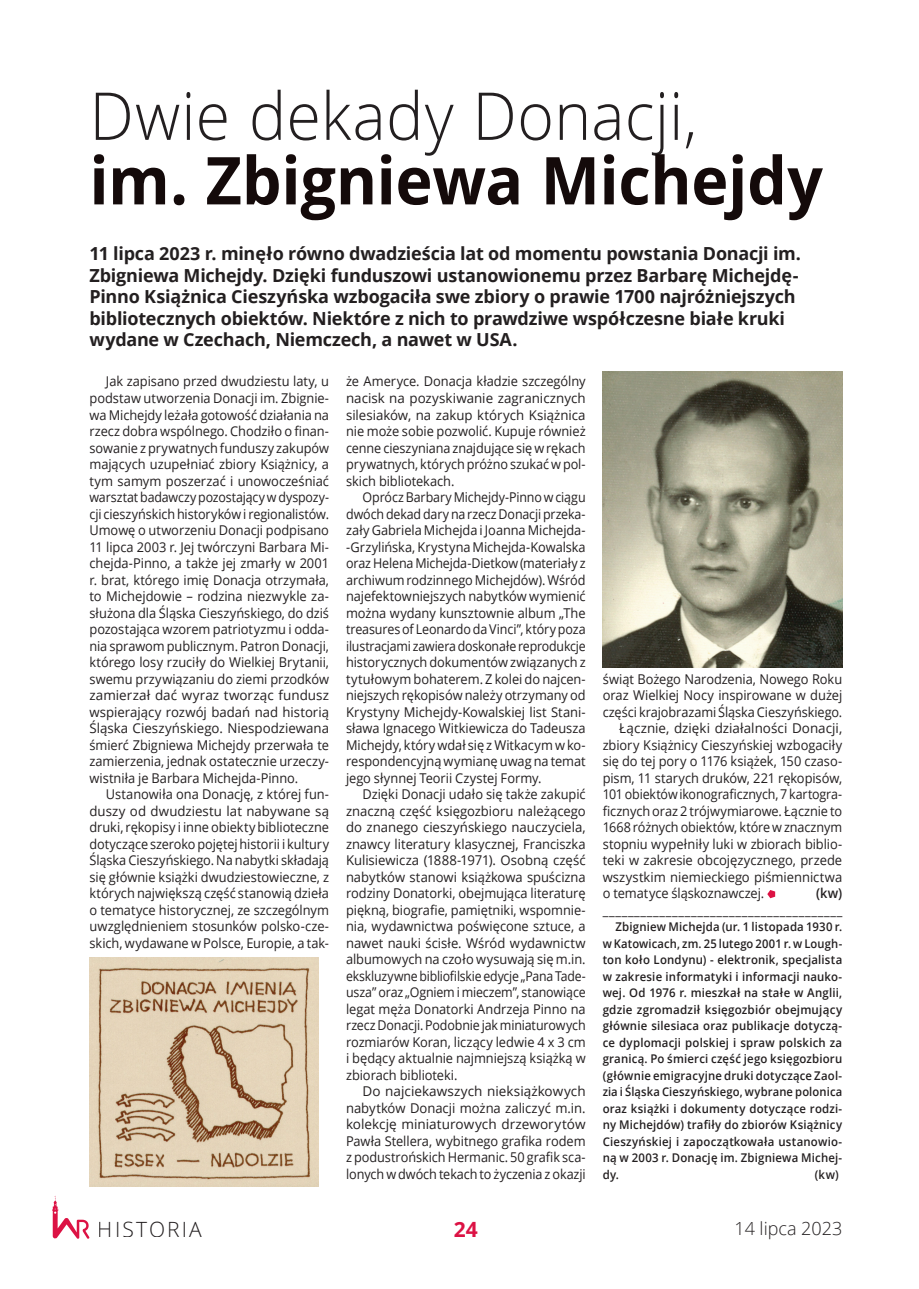
<style>
.page{position:relative;width:919px;height:1289px;background:#fff}
.page>*{position:absolute;margin:0;border:0;box-sizing:border-box;transform-origin:0 0}
.t1{font:700 66px "Open Sans";letter-spacing:-.005em;color:#140a0a;scale:.95 1}
.t2{font:300 66px "Open Sans";letter-spacing:.005em;color:#231f20;scale:.95 1}
.t3{font:300 21px "Open Sans";letter-spacing:.1em;color:#231f20}
.t4{font:700 21px "Open Sans";color:#dc1244}
.t5{font:700 18px/21.6px "Open Sans";letter-spacing:-.015em;color:#231f20}
.t6{font:300 18px "Open Sans";color:#231f20}
.t7{font:13.5px/16.5px "Open Sans";letter-spacing:-.005em;color:#231f20;text-align:justify;scale:.95 1}
.t8{font:13.5px/16.5px "Open Sans";letter-spacing:-.005em;color:#231f20;text-align:justify;scale:.92 1}
.t9{font:13.5px/16.5px "Open Sans";letter-spacing:-.005em;color:#231f20;text-align:justify}
.t10{font:13.5px "Open Sans";letter-spacing:-.005em;color:#231f20;scale:.94 1}
.t11{font:13.5px "Open Sans";letter-spacing:-.005em;color:#231f20;scale:.96 1}
.t12{font:13.5px "Open Sans";letter-spacing:-.005em;color:#231f20;scale:.93 1}
.t13{font:600 13.5px "Open Sans";color:#231f20;scale:.95 1}
.t14{font:600 12px/16.5px "Open Sans";letter-spacing:.015em;color:#231f20;text-align:justify;scale:.95 1}
</style>
<div class="page">
<svg style="left:52px;top:1196px;width:37px;height:42px"></svg>
<svg style="left:767px;top:890px;width:8px;height:8px"></svg>
<img style="left:89px;top:957px;width:229px;height:229px">
<img style="left:602px;top:371px;width:240px;height:296px">
<h1 class="t2" style="left:89px;top:71px;width:641px">Dwie dekady Donacji,</h1>
<h1 class="t1" style="left:89px;top:134px;width:773px">im. Zbigniewa Michejdy</h1>
<p class="t5" style="left:89px;top:242px;width:713px">11 lipca 2023 r. minęło równo dwadzieścia lat od momentu powstania Donacji im.<br>Zbigniewa Michejdy. Dzięki funduszowi ustanowionemu przez Barbarę Michejdę-Pinno Książnica Cieszyńska wzbogaciła swe zbiory o prawie 1700 najróżniejszych bibliotecznych obiektów. Niektóre z nich to prawdziwe współczesne białe kruki wydane w Czechach, Niemczech, a nawet w USA.</p>
<p class="t7" style="left:89px;top:373px;width:254px;text-indent:17px">Jak zapisano przed dwudziestu laty, u podstaw utworzenia Donacji im. Zbignie&shy;wa Michejdy leżała gotowość działania na rzecz dobra wspólnego. Chodziło o finan&shy;sowanie z prywatnych funduszy zakupów mających uzupełniać zbiory Książnicy, a tym samym poszerzać i unowocześniać warsztat badawczy pozostający w dyspozy&shy;cji cieszyńskich historyków i regionalistów.<br>Umowę o utworzeniu Donacji podpisano 11 lipca 2003 r. Jej twórczyni Barbara Mi&shy;chejda-Pinno, a także jej zmarły w 2001 r. brat, którego imię Donacja otrzymała, to Michejdowie – rodzina niezwykle za&shy;służona dla Śląska Cieszyńskiego, do dziś pozostająca wzorem patriotyzmu i odda&shy;nia sprawom publicznym. Patron Donacji, którego losy rzuciły do Wielkiej Brytanii, swemu przywiązaniu do ziemi przodków zamierzał dać wyraz tworząc fundusz wspierający rozwój badań nad historią Śląska Cieszyńskiego. N iespodziewana śmierć Zbigniewa Michejdy przerwała te zamierzenia, jednak ostatecznie urzeczy&shy;wistniła je Barbara Michejda-Pinno.</p>
<p class="t7" style="left:89px;top:785px;width:254px;text-indent:17px">Ustanowiła ona Donację, z której fun&shy;duszy od dwudziestu lat nabywane są druki, rękopisy i inne obiekty biblioteczne dotyczące szeroko pojętej historii i kultury Śląska Cieszyńskiego. Na nabytki składają się głównie książki dwudziestowieczne, z których największą część stanowią dzieła o tematyce historycznej, ze szczególnym uwzględnieniem stosunków polsko-cze&shy;skich, wydawane w Polsce, Europie, a tak-</p>
<p class="t7" style="left:346px;top:373px;width:254px">że Ameryce. Donacja kładzie szczególny nacisk na pozyskiwanie zagranicznych silesiaków, na zakup których Książnica nie może sobie pozwolić. Kupuje również cenne cieszyniana znajdujące się w rękach prywatnych, których próżno szukać w pol&shy;skich bibliotekach.</p>
<p class="t8" style="left:346px;top:488px;width:262px;text-indent:16px">Oprócz Barbary Michejdy-Pinno w ciągu dwóch dekad dary na rzecz Donacji przeka&shy;zały Gabriela Michejda i Joanna Michejda--Grzylińska, Krystyna Michejda-Kowalska oraz Helena Michejda-Dietkow (materiały z archiwum rodzinnego Michejdów). Wśród najefektowniejszych nabytków wymienić można wydany kunsztownie album „The treasures of Leonardo da Vinci”, który poza ilustracjami zawiera doskonałe reprodukcje historycznych dokumentów związanych z tytułowym bohaterem. Z kolei do najcen&shy;niejszych rękopisów należy otrzymany od Krystyny Michejdy-Kowalskiej list Stani&shy;sława Ignacego Witkiewicza do Tadeusza Michejdy, który wdał się z Witkacym w ko&shy;respondencyjną wymianę uwag na temat jego słynnej Teorii Czystej Formy.</p>
<p class="t7" style="left:346px;top:785px;width:254px;text-indent:17px">Dzięki Donacji udało się także zakupić znaczną część księgozbioru należącego do znanego cieszyńskiego nauczyciela, znawcy literatury klasycznej, Franciszka Kulisiewicza (1888-1971). Osobną część nabytków stanowi książkowa spuścizna rodziny Donatorki, obejmująca literaturę piękną, biografie, pamiętniki, wspomnie&shy;nia, wydawnictwa poświęcone sztuce, a nawet nauki ścisłe. Wśród wydawnictw albumowych na czoło wysuwają się m.in. ekskluzywne bibliofilskie edycje „Pana Tade&shy;usza” oraz „Ogniem i mieczem”, stanowiące legat męża Donatorki Andrzeja Pinno na rzecz Donacji. Podobnie jak miniaturowych rozmiarów Koran, liczący ledwie 4 x 3 cm i będący aktualnie najmniejszą książką w zbiorach biblioteki.</p>
<p class="t9" style="left:346px;top:1082px;width:241px;text-indent:16px">Do najciekawszych nieksiążkowych nabytków Donacji można zaliczyć m.in. kolekcję miniaturowych drzeworytów Pawła Stellera, wybitnego grafika rodem z podustrońskich Hermanic. 50 grafik sca&shy;lonych w dwóch tekach to życzenia z okazji</p>
<p class="t7" style="left:602px;top:670px;width:254px">świąt Bożego N arodzenia, N owego Roku</p>
<p class="t7" style="left:602px;top:686px;width:254px">oraz Wielkiej Nocy inspirowane w dużej</p>
<p class="t10" style="left:602px;top:702px;width:256px">części krajobrazami Śląska Cieszyńskiego.</p>
<p class="t9" style="left:619px;top:719px;width:224px">Łącznie, dzięki działalności Donacji,</p>
<p class="t7" style="left:602px;top:736px;width:254px">zbiory Książnicy Cieszyńskiej wzbogaciły</p>
<p class="t7" style="left:602px;top:752px;width:254px">się do tej pory o 1176 książek, 150 czaso-</p>
<p class="t7" style="left:602px;top:769px;width:254px">pism, 11 starych druków, 221 rękopisów,</p>
<p class="t8" style="left:602px;top:785px;width:262px">101 obiektów ikonograficznych, 7 kartogra-</p>
<p class="t7" style="left:602px;top:802px;width:254px">ficznych oraz 2 trójwymiarowe. Łącznie to</p>
<p class="t10" style="left:602px;top:818px;width:256px">1668 różnych obiektów, które w znacznym</p>
<p class="t7" style="left:602px;top:835px;width:254px">stopniu wypełniły luki w zbiorach biblio-</p>
<p class="t11" style="left:602px;top:851px;width:251px">teki w zakresie obcojęzycznego, przede</p>
<p class="t11" style="left:602px;top:867px;width:251px">wszystkim niemieckiego piśmiennictwa</p>
<p class="t7" style="left:602px;top:884px;width:172px">o tematyce śląskoznawczej.</p>
<p class="t13" style="left:816px;top:884px;width:29px">(kw)</p>
<p class="t12" style="left:602px;top:900px;width:259px">______________________________________</p>
<p class="t14" style="left:602px;top:918px;width:254px;text-indent:13px">Zbigniew Michejda (ur. 1 listopada 1930 r. w Katowicach, zm. 25 lutego 2001 r. w Lough&shy;ton koło Londynu) - elektronik, specjalista w zakresie informatyki i informacji nauko&shy;wej. Od 1976 r. mieszkał na stałe w Anglii, gdzie zgromadził księgozbiór obejmujący głównie silesiaca oraz publikacje dotyczą&shy;ce dyplomacji polskiej i spraw polskich za granicą. Po śmierci część jego księgozbioru (głównie emigracyjne druki dotyczące Zaol&shy;zia i Śląska Cieszyńskiego, wybrane polonica oraz książki i dokumenty dotyczące rodzi&shy;ny Michejdów) trafiły do zbiorów Książnicy Cieszyńskiej i zapoczątkowała ustanowio&shy;ną w 2003 r. Donację im. Zbigniewa Michej&shy;dy.</p>
<p class="t14" style="left:814px;top:1165px;width:27px">(kw)</p>
<h2 class="t3" style="left:98px;top:1214px;width:105px">historia</h2>
<h2 class="t4" style="left:454px;top:1214px;width:25px">24</h2>
<h3 class="t6" style="left:734px;top:1215px;width:109px">14 lipca 2023</h3>
</div>
